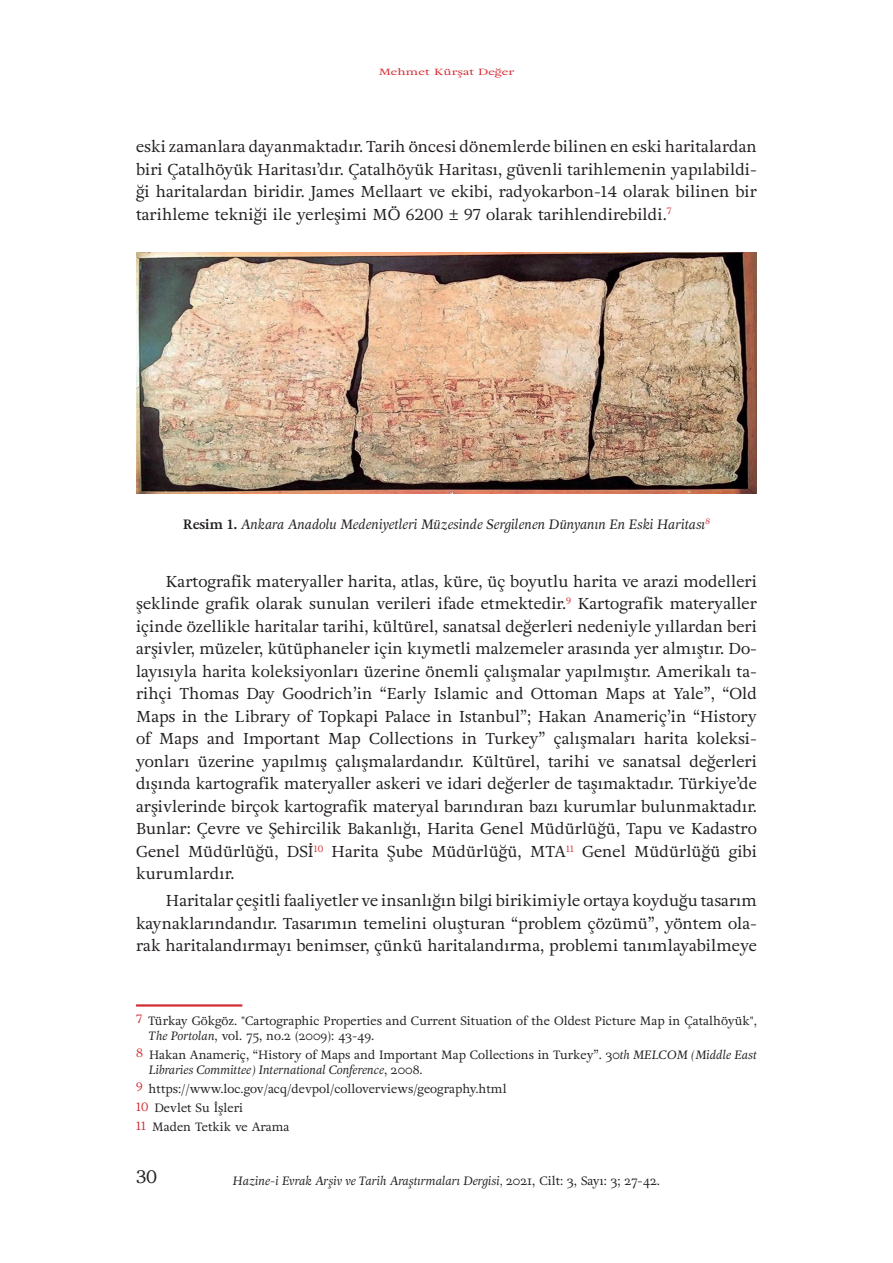
<style>
.page{position:relative;width:893px;height:1263px;background:#fff}
.page>*{position:absolute;margin:0;border:0;box-sizing:border-box;transform-origin:0 0}
.t1{font:18px "Adriane Text";color:#231f20}
.t2{font:15.75px/22.5px "Adriane Text";color:#231f20;text-align:justify}
.t3{font:italic 13.5px "Adriane Text";color:#231f20}
.t4{font:12px/15px "Adriane Text";color:#231f20}
.t5{font:italic 12px "Adriane Text";color:#231f20}
.t6{font:8.85px "Adriane Text";color:#d32d32;scale:1.43 1}
.s1{font-weight:700;font-style:normal}
.s2{color:#d32d32}
.s3{font-style:italic}
.s4{font-style:normal}
</style>
<div class="page">
<hr style="left:136px;top:1004px;width:106px;height:2px;background:#d32d32">
<img style="left:136px;top:252px;width:621px;height:241px">
<p class="t6" style="left:379px;top:66px;width:96px">Mehmet Kürşat Değer</p>
<p class="t2" style="left:136px;top:135px;width:622px">eski zamanlara dayanmaktadır. Tarih öncesi dönemlerde bilinen en eski haritalardan biri Çatalhöyük Haritası’dır. Çatalhöyük Haritası, güvenli tarihlemenin yapılabildi&shy;ği haritalardan biridir. James Mellaart ve ekibi, radyokarbon-14 olarak bilinen bir tarihleme tekniği ile yerleşimi MÖ 6200 ± 97 olarak tarihlendirebildi.<sup>7</sup></p>
<p class="t3" style="left:183px;top:515px;width:528px"><span class="s1">Resim 1.</span> Ankara Anadolu Medeniyetleri Müzesinde Sergilenen Dünyanın En Eski Haritası<sup>8</sup></p>
<p class="t2" style="left:136px;top:570px;width:622px;text-indent:30px">Kartografik materyaller harita, atlas, küre, üç boyutlu harita ve arazi modelleri şeklinde grafik olarak sunulan verileri ifade etmektedir.<sup>9</sup> Kartografik materyaller içinde özellikle haritalar tarihi, kültürel, sanatsal değerleri nedeniyle yıllardan beri arşivler, müzeler, kütüphaneler için kıymetli malzemeler arasında yer almıştır. Do&shy;layısıyla harita koleksiyonları üzerine önemli çalışmalar yapılmıştır. Amerikalı ta&shy;rihçi Thomas Day Goodrich’in “Early Islamic and Ottoman Maps at Yale”, “Old Maps in the Library of Topkapi Palace in Istanbul”; Hakan Anameriç’in “History of Maps and Important Map Collections in Turkey” çalışmaları harita koleksi&shy;yonları üzerine yapılmış çalışmalardandır. Kültürel, tarihi ve sanatsal değerleri dışında kartografik materyaller askeri ve idari değerler de taşımaktadır. Türkiye’de arşivlerinde birçok kartografik materyal barındıran bazı kurumlar bulunmaktadır.<br>Bunlar: Çevre ve Şehircilik Bakanlığı, Harita Genel Müdürlüğü, Tapu ve Kadastro Genel Müdürlüğü, DSİ<sup>10</sup> Harita Şube Müdürlüğü, MTA<sup>11</sup> Genel Müdürlüğü gibi kurumlardır.</p>
<p class="t2" style="left:136px;top:889px;width:622px;text-indent:30px">Haritalar çeşitli faaliyetler ve insanlığın bilgi birikimiyle ortaya koyduğu tasarım kaynaklarındandır. Tasarımın temelini oluşturan “problem çözümü”, yöntem ola&shy;rak haritalandırmayı benimser, çünkü haritalandırma, problemi tanımlayabilmeye</p>
<p class="t4" style="left:149px;top:1013px;width:610px;text-indent:-13px"><span class="s2">7</span> Türkay Gökgöz. "Cartographic Properties and Current Situation of the Oldest Picture Map in Çatalhöyük",<br><span class="s3">The Portolan</span>, vol. 75, no.2 (2009): 43-49.</p>
<p class="t4" style="left:149px;top:1047px;width:610px;text-indent:-13px"><span class="s2">8</span> Hakan Anameriç, “History of Maps and Important Map Collections in Turkey”. 30<span class="s3">th MELCOM (Middle East<br>Libraries Committee) International Conference</span>, 2008.</p>
<p class="t4" style="left:136px;top:1079px;width:372px;line-height:19.2px"><span class="s2">9</span> https://www.loc.gov/acq/devpol/colloverviews/geography.html<br><span class="s2">10</span> Devlet Su İşleri<br><span class="s2">11</span> Maden Tetkik ve Arama</p>
<p class="t1" style="left:136px;top:1164px;width:23px">30</p>
<p class="t5" style="left:233px;top:1172px;width:429px">Hazine-i Evrak Arşiv ve Tarih Araştırmaları Dergisi, <span class="s4">2021, Cilt: 3, Sayı: 3; 27-42.</span></p>
</div>
